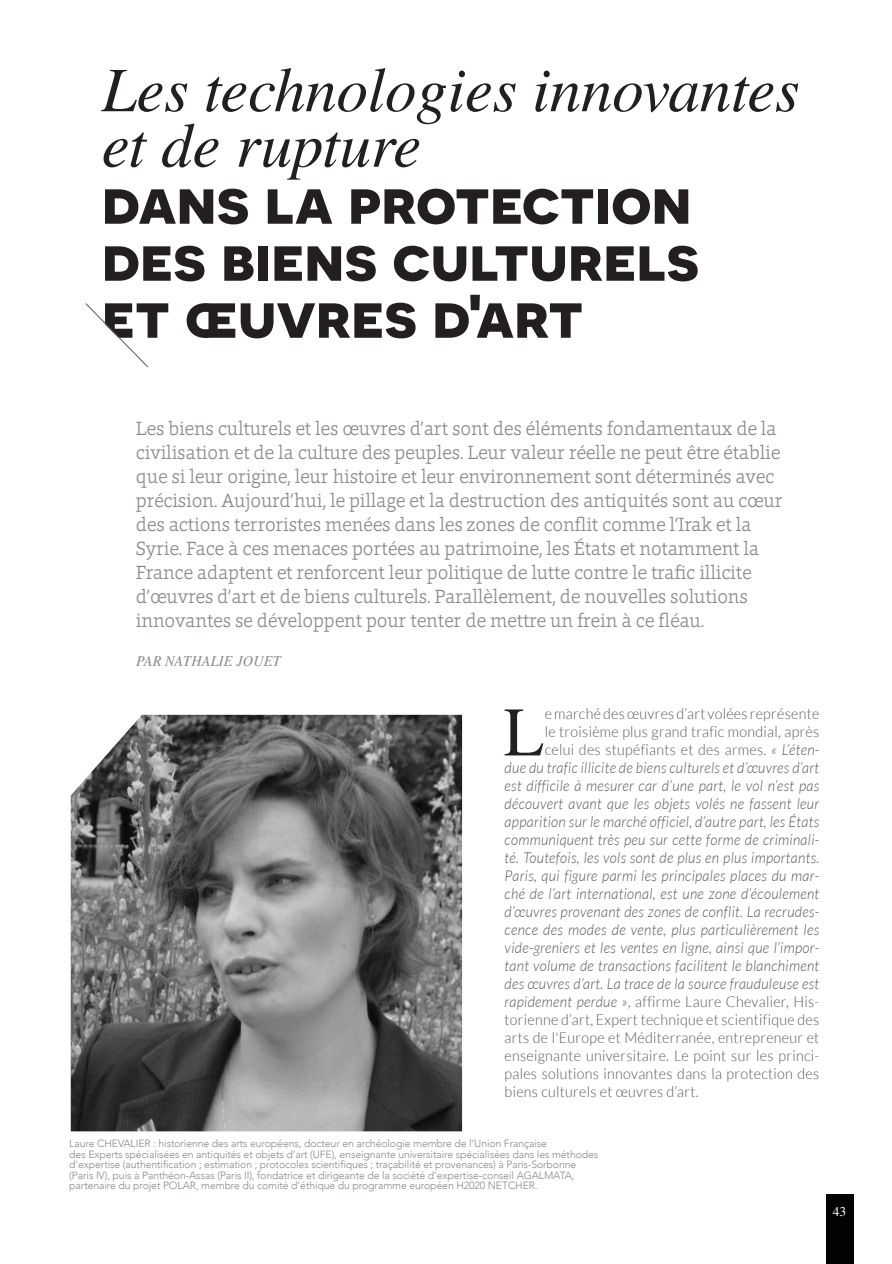
<style>
.page{position:relative;width:892px;height:1264px;background:#fff}
.page>*{position:absolute;margin:0;border:0;box-sizing:border-box;transform-origin:0 0}
.t1{font:69.45px "Te X Gyre Termes";color:#231f20;scale:.95 1}
.t2{font:italic 63.15px/55.5px "Te X Gyre Termes";letter-spacing:-.005em;color:#231f20}
.t3{font:700 61.5px/57px "Novecentosanswide";letter-spacing:-.005em;color:#231f20}
.t4{font:300 19.5px/24px "Foro";letter-spacing:-.01em;color:#87898c;scale:.95 1}
.t5{font:italic 300 15px "Lato";letter-spacing:.02em;color:#57585a;scale:.95 1}
.t6{font:300 15px "Lato";letter-spacing:.02em;color:#57585a;scale:.95 1}
.t7{font:italic 15px "Te X Gyre Termes";letter-spacing:.015em;color:#87898c;scale:.95 1}
.t8{font:13.5px "Te X Gyre Termes";color:#fff}
.t9{font:300 10.5px/10.5px "Avenir";letter-spacing:-.01em;color:#87898c}
.s1{font-style:italic}
</style>
<div class="page">
<svg style="left:85px;top:303px;width:63px;height:65px"></svg>
<img style="left:71px;top:715px;width:391px;height:416px">
<div style="left:826px;top:1194px;width:27px;height:70px;background:#010203"></div>
<h2 class="t2" style="left:102px;top:58px;width:699px">Les technologies innovantes et de rupture</h2>
<h3 class="t3" style="left:102px;top:172px;width:599px">dans la protection des biens culturels et œuvres d'art</h3>
<p class="t4" style="left:136px;top:416px;width:682px">Les biens culturels et les œuvres d’art sont des éléments fondamentaux de la civilisation et de la culture des peuples. Leur valeur réelle ne peut être établie que si leur origine, leur histoire et leur environnement sont déterminés avec précision. Aujourd’hui, le pillage et la destruction des antiquités sont au cœur des actions terroristes menées dans les zones de conflit comme l’Irak et la Syrie. Face à ces menaces portées au patrimoine, les États et notamment la France adaptent et renforcent leur politique de lutte contre le trafic illicite d’œuvres d’art et de biens culturels. Parallèlement, de nouvelles solutions innovantes se développent pour tenter de mettre un frein à ce fléau.</p>
<p class="t7" style="left:136px;top:650px;width:154px">PAR NATHALIE JOUET</p>
<h1 class="t1" style="left:504px;top:682px;width:44px">L</h1>
<p class="t6" style="left:545px;top:706px;width:290px">e marché des œuvres d’art volées représente</p>
<p class="t6" style="left:545px;top:724px;width:290px">le troisième plus grand trafic mondial, après</p>
<p class="t6" style="left:545px;top:742px;width:290px">celui des stupéfiants et des armes. <span class="s1">« L’éten-</span></p>
<p class="t5" style="left:504px;top:760px;width:333px">due du trafic illicite de biens culturels et d’œuvres d’art</p>
<p class="t5" style="left:504px;top:778px;width:333px">est difficile à mesurer car d’une part, le vol n’est pas</p>
<p class="t5" style="left:504px;top:796px;width:333px">découvert avant que les objets volés ne fassent leur</p>
<p class="t5" style="left:504px;top:814px;width:333px">apparition sur le marché officiel, d’autre part, les États</p>
<p class="t5" style="left:504px;top:832px;width:333px">communiquent très peu sur cette forme de criminali-</p>
<p class="t5" style="left:504px;top:850px;width:333px">té. Toutefois, les vols sont de plus en plus importants.</p>
<p class="t5" style="left:504px;top:868px;width:333px">Paris, qui figure parmi les principales places du mar-</p>
<p class="t5" style="left:504px;top:886px;width:333px">ché de l’art international, est une zone d’écoulement</p>
<p class="t5" style="left:504px;top:904px;width:333px">d’œuvres provenant des zones de conflit. La recrudes-</p>
<p class="t5" style="left:504px;top:922px;width:333px">cence des modes de vente, plus particulièrement les</p>
<p class="t5" style="left:504px;top:940px;width:333px">vide-greniers et les ventes en ligne, ainsi que l’impor-</p>
<p class="t5" style="left:504px;top:958px;width:333px">tant volume de transactions facilitent le blanchiment</p>
<p class="t5" style="left:504px;top:976px;width:333px">des œuvres d’art. La trace de la source frauduleuse est</p>
<p class="t6" style="left:504px;top:994px;width:333px"><span class="s1">rapidement perdue »</span>, affirme Laure Chevalier, His-</p>
<p class="t6" style="left:504px;top:1012px;width:333px">torienne d’art, Expert technique et scientifique des</p>
<p class="t6" style="left:504px;top:1030px;width:333px">arts de l'Europe et Méditerranée, entrepreneur et</p>
<p class="t6" style="left:504px;top:1048px;width:333px">enseignante universitaire. Le point sur les princi-</p>
<p class="t6" style="left:504px;top:1066px;width:333px">pales solutions innovantes dans la protection des</p>
<p class="t6" style="left:504px;top:1084px;width:206px">biens culturels et œuvres d’art.</p>
<p class="t9" style="left:69px;top:1138px;width:530px">Laure CHEVALIER : historienne des arts européens, docteur en archéologie membre de l’Union Française<br>des Experts spécialisées en antiquités et objets d’art (UFE), enseignante universitaire spécialisées dans les méthodes d’expertise (authentification ; estimation ; protocoles scientifiques ; traçabilité et provenances) à Paris-Sorbonne (Paris IV), puis à Panthéon-Assas (Paris II), fondatrice et dirigeante de la société d’expertise-conseil AGALMATA, partenaire du projet POLAR, membre du comité d’éthique du programme européen H2020 NETCHER.</p>
<p class="t8" style="left:833px;top:1201px;width:15px">43</p>
</div>
